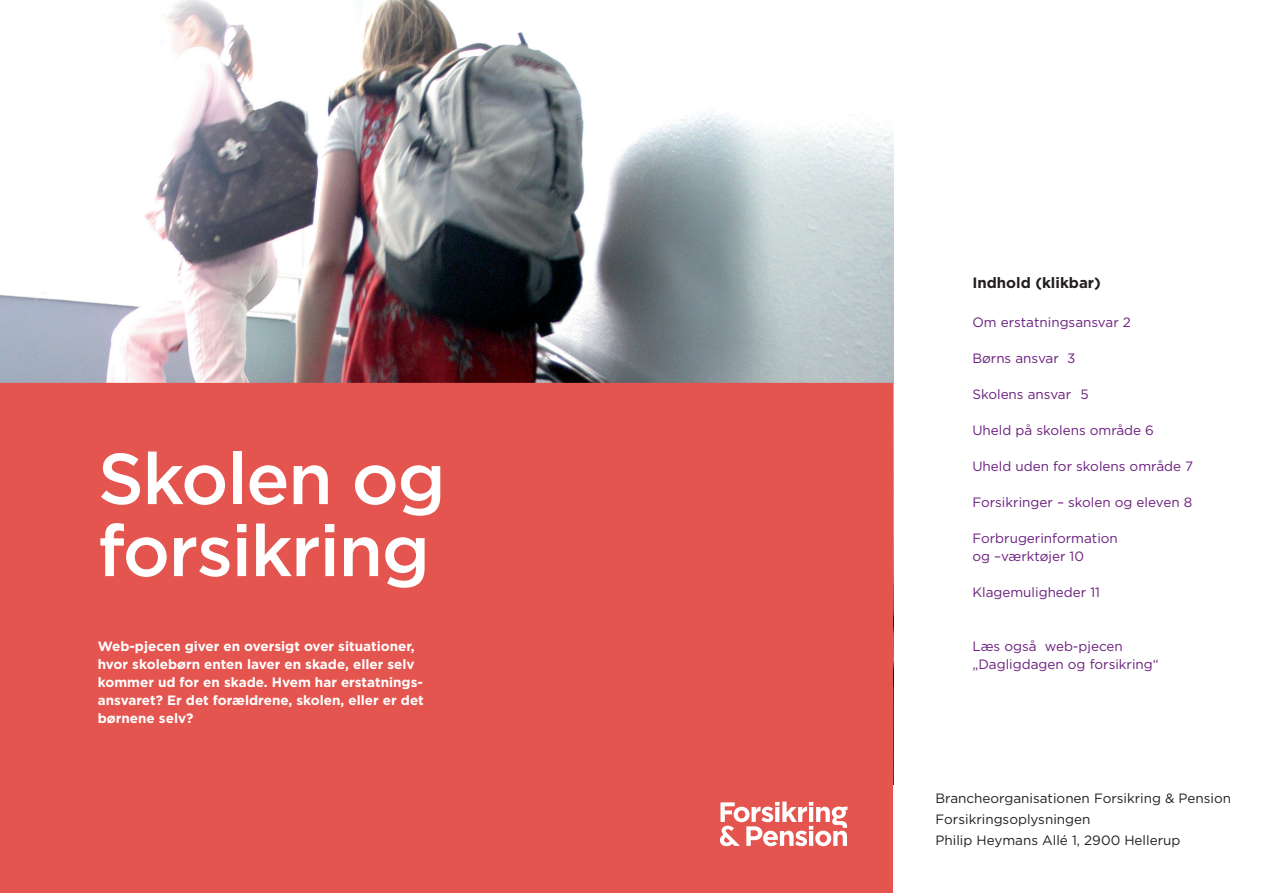
<style>
.page{position:relative;width:1263px;height:893px;background:#fff}
.page>*{position:absolute;margin:0;border:0;box-sizing:border-box;transform-origin:0 0}
.t1{font:500 72px "Gotham";letter-spacing:-.02em;color:#fff}
.Overskrift{font:700 15px "Gotham";color:#231f20}
.Brødtekst{font:13.5px/18px "Gotham";color:#6b1f7e}
.Brødtekst-2{font:700 13.5px/18px "Gotham";color:#fff}
.Brancheorg__tekst_fo{font:13.5px "Gotham";color:#231f20}
</style>
<div class="page">
<img style="left:0;top:0;width:893px;height:383px">
<div style="left:1px;top:384px;width:891px;height:508px;background:#e5554f"></div>
<svg style="left:720px;top:802px;width:127px;height:44px"></svg>
<p class="t1" style="left:98px;top:435px;width:349px">Skolen og</p>
<p class="t1" style="left:98px;top:507px;width:334px">forsikring</p>
<p class="Brødtekst-2" style="left:98px;top:637px;width:328px">Web-pjecen giver en oversigt over situationer, hvor skolebørn enten laver en skade, eller selv kommer ud for en skade. Hvem har erstatnings&shy;ansvaret? Er det forældrene, skolen, eller er det børnene selv?</p>
<p class="Overskrift" style="left:972px;top:274px;width:130px">Indhold (klikbar)</p>
<p class="Brødtekst" style="left:972px;top:313px;width:160px">Om erstatningsansvar 2</p>
<p class="Brødtekst" style="left:972px;top:349px;width:104px">Børns ansvar 3</p>
<p class="Brødtekst" style="left:972px;top:385px;width:118px">Skolens ansvar 5</p>
<p class="Brødtekst" style="left:972px;top:421px;width:183px">Uheld på skolens område 6</p>
<p class="Brødtekst" style="left:972px;top:457px;width:222px">Uheld uden for skolens område 7</p>
<p class="Brødtekst" style="left:972px;top:493px;width:221px">Forsikringer – skolen og eleven 8</p>
<p class="Brødtekst" style="left:972px;top:529px;width:147px">Forbrugerinformation og –værktøjer 10</p>
<p class="Brødtekst" style="left:972px;top:583px;width:129px">Klagemuligheder 11</p>
<p class="Brødtekst" style="left:972px;top:637px;width:188px">Læs også web-pjecen „Dagligdagen og forsikring“</p>
<p class="Brancheorg__tekst_fo" style="left:935px;top:790px;width:297px">Brancheorganisationen Forsikring &amp; Pension</p>
<p class="Brancheorg__tekst_fo" style="left:935px;top:811px;width:156px">Forsikringsoplysningen</p>
<p class="Brancheorg__tekst_fo" style="left:935px;top:832px;width:246px">Philip Heymans Allé 1, 2900 Hellerup</p>
</div>
